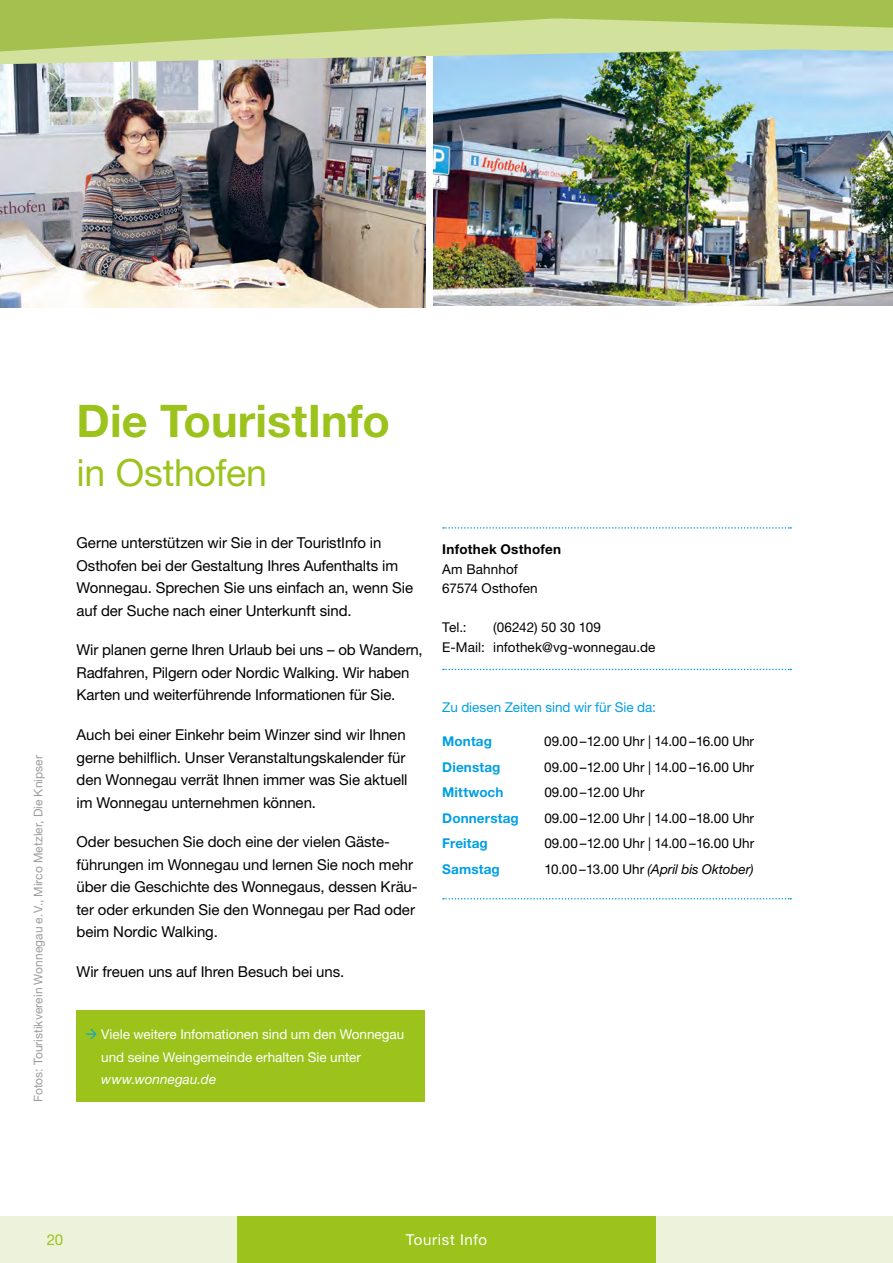
<style>
.page{position:relative;width:893px;height:1263px;background:#fff}
.page>*{position:absolute;margin:0;border:0;box-sizing:border-box;transform-origin:0 0}
.t1{font:700 45px "Helvetica Neue LT Pro";color:#9bc31c}
.t2{font:37.5px "Helvetica Neue LT Pro";letter-spacing:-.01em;color:#9bc31c}
.t3{font:15px/22.5px "Helvetica Neue LT Pro";letter-spacing:-.005em;color:#000}
.t4{font:15px "Helvetica Neue LT Pro";letter-spacing:.045em;color:#fff}
.t5{font:15px "Helvetica Neue LT Pro";color:#9bc31c}
.t6{font:13.5px/19.5px "Helvetica Neue LT Pro";letter-spacing:.005em;color:#000}
.t7{font:13.5px/22.5px "Helvetica Neue LT Pro";color:#fff}
.t8{font:700 13.5px "Helvetica Neue LT Pro";letter-spacing:.01em;color:#009fe3}
.t9{font:italic 13.5px "Helvetica Neue LT Pro";letter-spacing:-.005em;color:#000}
.t10{font:13.5px "Helvetica Neue LT Pro";color:#009fe3}
.t11{font:700 13.5px "Helvetica Neue LT Pro";letter-spacing:.02em;color:#000}
.t12{font:italic 13.5px "Helvetica Neue LT Pro";letter-spacing:.005em;color:#fff}
.t13{font:12px "Helvetica Neue LT Pro";color:#9d9d9c}
.s1{font-style:normal}
</style>
<div class="page">
<div style="left:0;top:1216px;width:893px;height:47px;background:#edf3da"></div>
<div style="left:237px;top:1216px;width:419px;height:47px;background:#9bc31c"></div>
<img style="left:434px;top:64px;width:459px;height:242px">
<img style="left:0;top:64px;width:425px;height:243px">
<svg style="left:443px;top:527px;width:348px;height:2px"></svg>
<svg style="left:443px;top:669px;width:348px;height:1px"></svg>
<img style="left:0;top:54px;width:893px;height:10px">
<svg style="left:0;top:0;width:893px;height:54px;background:#b6ce71"></svg>
<div style="left:76px;top:1011px;width:349px;height:91px;background:#9bc31c"></div>
<svg style="left:443px;top:898px;width:348px;height:1px"></svg>
<p class="t13" style="left:31px;top:1102px;width:348px;rotate:-90deg">Fotos: Touristikverein Wonnegau e.V., Mirco Metzler, Die Knipser</p>
<h1 class="t1" style="left:77px;top:393px;width:315px">Die TouristInfo</h1>
<h2 class="t2" style="left:77px;top:450px;width:192px">in Osthofen</h2>
<p class="t3" style="left:77px;top:531px;width:338px">Gerne unterstützen wir Sie in der TouristInfo in Osthofen bei der Gestaltung Ihres Aufenthalts im Wonnegau. Sprechen Sie uns einfach an, wenn Sie auf der Suche nach einer Unterkunft sind.</p>
<p class="t3" style="left:77px;top:638px;width:348px">Wir planen gerne Ihren Urlaub bei uns – ob Wandern,<br>Radfahren, Pilgern oder Nordic Walking. Wir haben<br>Karten und weiterführende Informationen für Sie.</p>
<p class="t3" style="left:77px;top:723px;width:333px">Auch bei einer Einkehr beim Winzer sind wir Ihnen gerne behilflich. Unser Veranstaltungskalender für den Wonnegau verrät Ihnen immer was Sie aktuell im Wonnegau unternehmen können.</p>
<p class="t3" style="left:77px;top:830px;width:343px">Oder besuchen Sie doch eine der vielen Gäste&shy;führungen im Wonnegau und lernen Sie noch mehr über die Geschichte des Wonnegaus, dessen Kräu&shy;ter oder erkunden Sie den Wonnegau per Rad oder beim Nordic Walking.</p>
<p class="t3" style="left:77px;top:959px;width:269px">Wir freuen uns auf Ihren Besuch bei uns.</p>
<p class="t11" style="left:442px;top:541px;width:121px">Infothek Osthofen</p>
<p class="t6" style="left:442px;top:559px;width:97px">Am Bahnhof<br>67574 Osthofen</p>
<p class="t6" style="left:442px;top:617px;width:26px">Tel.:</p>
<p class="t6" style="left:442px;top:617px;width:215px;text-align:center">(06242) 50 30 109<br>E-Mail: infothek@vg-wonnegau.de</p>
<p class="t10" style="left:442px;top:699px;width:215px">Zu diesen Zeiten sind wir für Sie da:</p>
<p class="t8" style="left:442px;top:733px;width:51px">Montag</p>
<p class="t6" style="left:544px;top:731px;width:211px">09.00 –12.00 Uhr | 14.00 –16.00 Uhr</p>
<p class="t8" style="left:442px;top:759px;width:60px">Dienstag</p>
<p class="t6" style="left:544px;top:757px;width:211px">09.00 –12.00 Uhr | 14.00 –16.00 Uhr</p>
<p class="t8" style="left:442px;top:784px;width:63px">Mittwoch</p>
<p class="t6" style="left:544px;top:782px;width:102px">09.00 –12.00 Uhr</p>
<p class="t8" style="left:442px;top:810px;width:78px">Donnerstag</p>
<p class="t6" style="left:544px;top:808px;width:211px">09.00 –12.00 Uhr | 14.00 –18.00 Uhr</p>
<p class="t8" style="left:442px;top:835px;width:47px">Freitag</p>
<p class="t6" style="left:544px;top:833px;width:211px">09.00 –12.00 Uhr | 14.00 –16.00 Uhr</p>
<p class="t8" style="left:442px;top:861px;width:59px">Samstag</p>
<p class="t9" style="left:544px;top:861px;width:211px"><span class="s1">10.00 –13.00 Uhr</span> (April bis Oktober)</p>
<p class="t7" style="left:101px;top:1023px;width:305px">Viele weitere Infomationen sind um den Wonnegau und seine Weingemeinde erhalten Sie unter</p>
<p class="t12" style="left:101px;top:1071px;width:116px">www.wonnegau.de</p>
<p class="t5" style="left:47px;top:1230px;width:18px">20</p>
<p class="t4" style="left:406px;top:1230px;width:83px">Tourist Info</p>
</div>
